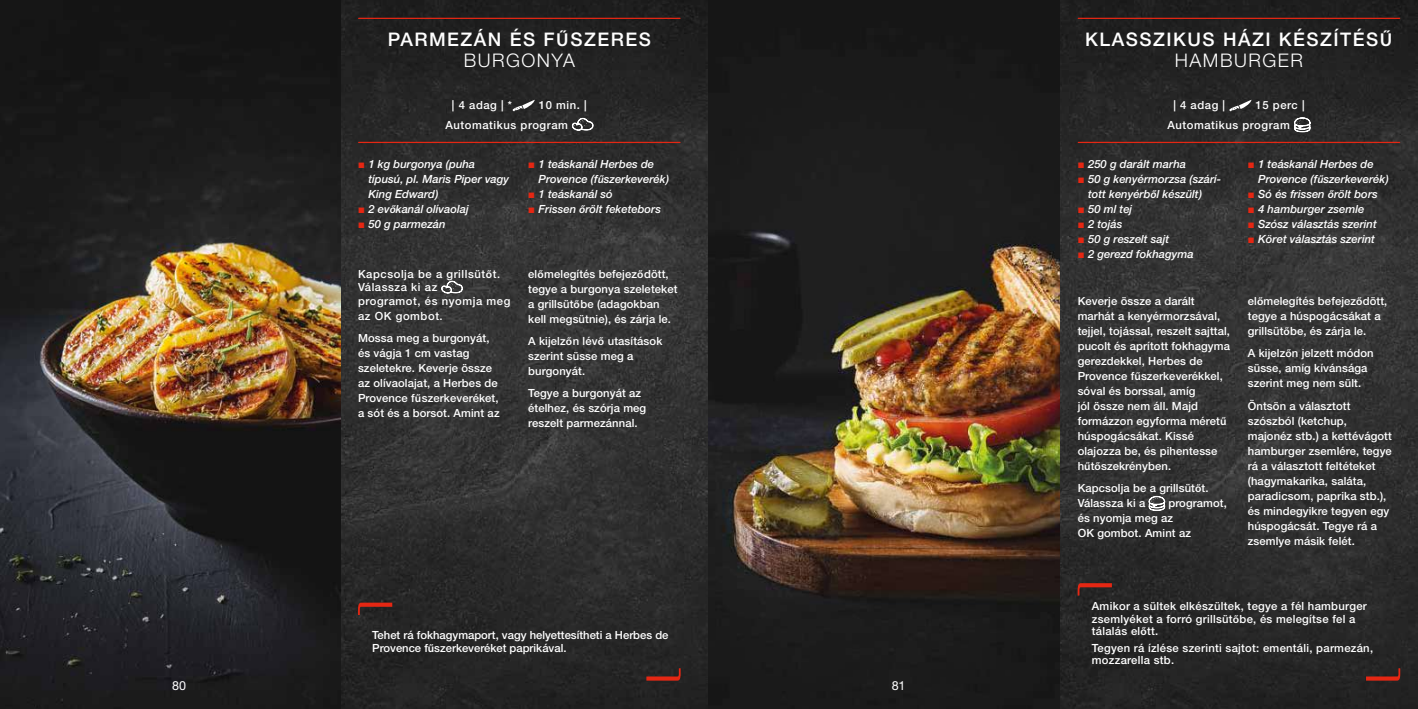
<style>
.page{position:relative;width:1418px;height:709px;background:#fff}
.page>*{position:absolute;margin:0;border:0;box-sizing:border-box;transform-origin:0 0}
.t1{font:500 18.75px/21.2px "Helvetica Neue LT Std";letter-spacing:.08em;color:#fff;text-align:center}
.t2{font:12.5px "Helvetica Neue LT Std";color:#fff}
.t3{font:500 11.25px/15px "Helvetica Neue LT Std";letter-spacing:.01em;color:#fff}
.t4{font:italic 500 11.25px/15px "Helvetica Neue LT Std";color:#fff}
.t5{font:500 11.25px/20px "Helvetica Neue LT Std";letter-spacing:.05em;color:#fff}
.s1{font-family:"Myriad Pro";font-weight:600}
.s2{font-weight:300}
</style>
<div class="page">
<img style="left:1059px;top:0;width:358px;height:709px">
<img style="left:340px;top:0;width:369px;height:709px">
<img style="left:0;top:0;width:340px;height:709px">
<img style="left:709px;top:0;width:350px;height:709px">
<svg style="left:512px;top:100px;width:22px;height:11px"></svg>
<svg style="left:572px;top:118px;width:21px;height:13px"></svg>
<svg style="left:441px;top:281px;width:22px;height:12px"></svg>
<svg style="left:358px;top:602px;width:34px;height:13px"></svg>
<svg style="left:646px;top:668px;width:34px;height:12px"></svg>
<hr style="left:358px;top:142px;width:322px;height:1px;background:#e52713">
<hr style="left:358px;top:18px;width:322px;height:1px;background:#e52713">
<svg style="left:1229px;top:100px;width:22px;height:11px"></svg>
<svg style="left:1293px;top:117px;width:17px;height:19px"></svg>
<svg style="left:1148px;top:496px;width:17px;height:19px"></svg>
<svg style="left:1077px;top:583px;width:34px;height:12px"></svg>
<svg style="left:1365px;top:668px;width:35px;height:12px"></svg>
<hr style="left:1078px;top:142px;width:321px;height:1px;background:#e52713">
<hr style="left:1078px;top:18px;width:321px;height:1px;background:#e52713">
<svg style="left:359px;top:162px;width:13px;height:6px"></svg>
<svg style="left:359px;top:207px;width:13px;height:6px"></svg>
<svg style="left:359px;top:222px;width:13px;height:6px"></svg>
<svg style="left:529px;top:162px;width:13px;height:6px"></svg>
<svg style="left:529px;top:192px;width:13px;height:6px"></svg>
<svg style="left:529px;top:207px;width:13px;height:6px"></svg>
<svg style="left:1078px;top:162px;width:13px;height:6px"></svg>
<svg style="left:1078px;top:177px;width:13px;height:6px"></svg>
<svg style="left:1078px;top:207px;width:13px;height:6px"></svg>
<svg style="left:1078px;top:222px;width:13px;height:6px"></svg>
<svg style="left:1078px;top:237px;width:13px;height:6px"></svg>
<svg style="left:1078px;top:252px;width:13px;height:6px"></svg>
<svg style="left:1248px;top:162px;width:13px;height:6px"></svg>
<svg style="left:1248px;top:192px;width:13px;height:6px"></svg>
<svg style="left:1248px;top:207px;width:13px;height:6px"></svg>
<svg style="left:1248px;top:222px;width:13px;height:6px"></svg>
<svg style="left:1248px;top:237px;width:13px;height:6px"></svg>
<h1 class="t1" style="left:388px;top:28px;width:264px">PARMEZÁN ÉS F<span class="s1">Ű</span>SZERES<br><span class="s2">BURGONYA</span></h1>
<p class="t3" style="left:452px;top:97px;width:62px">| 4 adag | *</p>
<p class="t5" style="left:445px;top:94px;width:143px;text-indent:93px">10 min. |<br>Automatikus program</p>
<p class="t4" style="left:368px;top:156px;width:142px">1 kg burgonya (puha típusú, pl. Maris Piper vagy<br>King Edward)<br>2 ev<span class="s1">ő</span>kanál olívaolaj<br>50 g parmezán</p>
<p class="t4" style="left:538px;top:156px;width:132px">1 teáskanál Herbes de<br>Provence (f<span class="s1">ű</span>szerkeverék)<br>1 teáskanál só<br>Frissen <span class="s1">ő</span>rölt feketebors</p>
<p class="t5" style="left:358px;top:267px;width:154px;line-height:13.5px">Kapcsolja be a grillsüt<span class="s1">ő</span>t.<br>Válassza ki az<br>programot, és nyomja meg</p>
<p class="t3" style="left:358px;top:305px;width:133px;line-height:22.1px">az OK gombot.<br>Mossa meg a burgonyát,</p>
<p class="t3" style="left:358px;top:345px;width:143px">és vágja 1 cm vastag szeletekre. Keverje össze az olívaolajat, a Herbes de<br>Provence f<span class="s1">ű</span>szerkeveréket, a sót és a borsot. Amint az</p>
<p class="t3" style="left:528px;top:266px;width:151px">el<span class="s1">ő</span>melegítés befejez<span class="s1">ő</span>dött, tegye a burgonya szeleteket a grillsüt<span class="s1">ő</span>be (adagokban kell megsütnie), és zárja le.</p>
<p class="t3" style="left:528px;top:333px;width:136px">A kijelz<span class="s1">ő</span>n lév<span class="s1">ő</span> utasítások szerint süsse meg a burgonyát.</p>
<p class="t3" style="left:528px;top:385px;width:120px">Tegye a burgonyát az ételhez, és szórja meg reszelt parmezánnal.</p>
<p class="t3" style="left:372px;top:629px;width:298px;line-height:12.5px">Tehet rá fokhagymaport, vagy helyettesítheti a Herbes de<br>Provence f<span class="s1">ű</span>szerkeveréket paprikával.</p>
<p class="t2" style="left:172px;top:677px;width:15px">80</p>
<p class="t2" style="left:891px;top:677px;width:15px">81</p>
<h1 class="t1" style="left:1085px;top:28px;width:309px">KLASSZIKUS HÁZI KÉSZÍTÉS<span class="s1">Ű<br></span><span class="s2">HAMBURGER</span></h1>
<p class="t3" style="left:1173px;top:97px;width:53px">| 4 adag |</p>
<p class="t5" style="left:1167px;top:94px;width:139px;text-indent:88px">15 perc |<br>Automatikus program</p>
<p class="t4" style="left:1088px;top:156px;width:135px">250 g darált marha<br>50 g kenyérmorzsa (szárí&shy;tott kenyérb<span class="s1">ő</span>l készült)<br>50 ml tej<br>2 tojás<br>50 g reszelt sajt<br>2 gerezd fokhagyma</p>
<p class="t4" style="left:1258px;top:156px;width:132px">1 teáskanál Herbes de<br>Provence (f<span class="s1">ű</span>szerkeverék)<br>Só és frissen <span class="s1">ő</span>rölt bors<br>4 hamburger zsemle<br>Szósz választás szerint<br>Köret választás szerint</p>
<p class="t3" style="left:1077px;top:293px;width:154px">Keverje össze a darált marhát a kenyérmorzsával, tejjel, tojással, reszelt sajttal, pucolt és aprított fokhagyma gerezdekkel, Herbes de<br>Provence f<span class="s1">ű</span>szerkeverékkel, sóval és borssal, amíg<br>jól össze nem áll. Majd formázzon egyforma méret<span class="s1">ű </span>húspogácsákat. Kissé olajozza be, és pihentesse h<span class="s1">ű</span>t<span class="s1">ő</span>szekrényben.</p>
<p class="t3" style="left:1077px;top:480px;width:132px">Kapcsolja be a grillsüt<span class="s1">ő</span>t.<br>Válassza ki a</p>
<p class="t3" style="left:1077px;top:495px;width:151px;text-indent:91px">programot, és nyomja meg az<br>OK gombot. Amint az</p>
<p class="t3" style="left:1247px;top:294px;width:141px">el<span class="s1">ő</span>melegítés befejez<span class="s1">ő</span>dött, tegye a húspogácsákat a grillsüt<span class="s1">ő</span>be, és zárja le.</p>
<p class="t3" style="left:1247px;top:346px;width:127px">A kijelz<span class="s1">ő</span>n jelzett módon süsse, amíg kívánsága szerint meg nem sült.</p>
<p class="t3" style="left:1247px;top:398px;width:146px">Öntsön a választott szószból (ketchup, majonéz stb.) a kettévágott hamburger zsemlére, tegye rá a választott feltéteket (hagymakarika, saláta, paradicsom, paprika stb.), és mindegyikre tegyen egy húspogácsát. Tegye rá a zsemlye másik felét.</p>
<p class="t3" style="left:1091px;top:600px;width:276px;line-height:12.5px">Amikor a sültek elkészültek, tegye a fél hamburger zsemlyéket a forró grillsüt<span class="s1">ő</span>be, és melegítse fel a tálalás el<span class="s1">ő</span>tt.</p>
<p class="t3" style="left:1091px;top:641px;width:283px;line-height:12.5px">Tegyen rá ízlése szerinti sajtot: ementáli, parmezán, mozzarella stb.</p>
</div>
